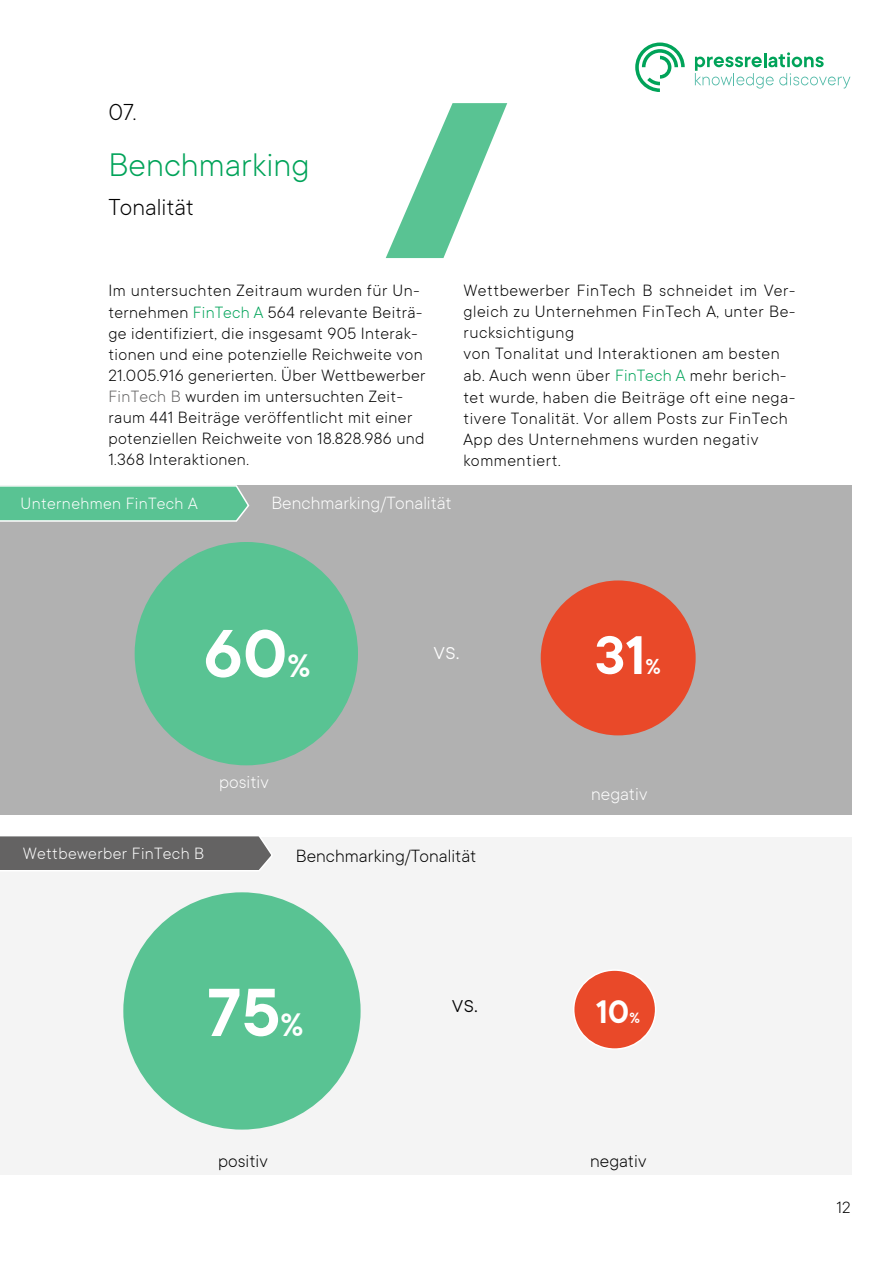
<style>
.page{position:relative;width:893px;height:1263px;background:#fff}
.page>*{position:absolute;margin:0;border:0;box-sizing:border-box;transform-origin:0 0}
.t1{font:600 75px "TT Commons";color:#fff}
.t2{font:600 60px "TT Commons";color:#fff}
.t3{font:300 36px "TT Commons";color:#00a359}
.t4{font:600 36px "TT Commons";color:#fff}
.t5{font:300 27px "TT Commons";color:#fff}
.t6{font:300 27px "TT Commons";color:#020203}
.t7{font:300 25.5px "TT Commons";color:#000}
.t8{font:600 24px "TT Commons";color:#fff}
.t9{font:300 19.5px "TT Commons";color:#fff}
.t10{font:300 19.5px "TT Commons";color:#000}
.t11{font:300 18px/21.1px "TT Commons";letter-spacing:.02em;color:#000}
.t12{font:300 18px "TT Commons";letter-spacing:.02em;color:#fff}
.s1{color:#00a359}
.s2{color:#646363}
.s3{font-size:36px}
.s4{font-size:16.5px}
</style>
<div class="page">
<svg style="left:695px;top:52px;width:155px;height:37px"></svg>
<svg style="left:635px;top:43px;width:50px;height:49px"></svg>
<div style="left:0;top:485px;width:851px;height:329px;background:#b1b1b1"></div>
<div style="left:135px;top:542px;width:223px;height:223px;background:#59c393;border-radius:50%"></div>
<div style="left:541px;top:580px;width:155px;height:155px;background:#e94929;border-radius:50%"></div>
<div style="left:0;top:838px;width:851px;height:337px;background:#f4f4f4"></div>
<div style="left:123px;top:892px;width:238px;height:237px;background:#59c393;border-radius:50%"></div>
<div style="left:574px;top:970px;width:82px;height:79px;background:#e94929;border-radius:50%"></div>
<div style="left:573px;top:969px;width:83px;height:81px;border:2px solid #fff;border-radius:50%"></div>
<svg style="left:0;top:485px;width:250px;height:37px;background:#6ac79d"></svg>
<svg style="left:0;top:836px;width:274px;height:35px;background:#6e6d6d"></svg>
<svg style="left:386px;top:103px;width:121px;height:155px"></svg>
<h3 class="t7" style="left:108px;top:98px;width:30px">07.</h3>
<h3 class="t3" style="left:108px;top:145px;width:203px">Benchmarking</h3>
<h3 class="t7" style="left:108px;top:193px;width:87px">Tonalität</h3>
<p class="t11" style="left:108px;top:280px;width:319px">Im untersuchten Zeitraum wurden für Un&shy;ternehmen <span class="s1">FinTech A</span> 564 relevante Beiträ&shy;ge identifiziert, die insgesamt 905 Interak&shy;tionen und eine potenzielle Reichweite von 21.005.916 generierten. Über Wettbewerber <span class="s2">FinTech B</span> wurden im untersuchten Zeit&shy;raum 441 Beiträge veröffentlicht mit einer potenziellen Reichweite von 18.828.986 und 1.368 Interaktionen.</p>
<p class="t11" style="left:463px;top:280px;width:333px">Wettbewerber FinTech B schneidet im Ver&shy;gleich zu Unternehmen FinTech A, unter Be&shy;rucksichtigung<br>von Tonalitat und Interaktionen am besten ab. Auch wenn über <span class="s1">FinTech A</span> mehr berich&shy;tet wurde, haben die Beiträge oft eine nega&shy;tivere Tonalität. Vor allem Posts zur FinTech App des Unternehmens wurden negativ kommentiert.</p>
<p class="t9" style="left:271px;top:493px;width:182px">Benchmarking/Tonalität</p>
<p class="t12" style="left:21px;top:494px;width:178px">Unternehmen FinTech A</p>
<h1 class="t1" style="left:204px;top:613px;width:109px">60<span class="s3">%</span></h1>
<h2 class="t2" style="left:595px;top:622px;width:52px">31</h2>
<h3 class="t5" style="left:434px;top:636px;width:28px">vs.</h3>
<h3 class="t8" style="left:645px;top:653px;width:17px">%</h3>
<p class="t9" style="left:219px;top:771px;width:51px">positiv</p>
<p class="t12" style="left:23px;top:844px;width:183px">Wettbewerber FinTech B</p>
<p class="t10" style="left:296px;top:845px;width:182px">Benchmarking/Tonalität</p>
<p class="t9" style="left:591px;top:784px;width:58px">negativ</p>
<h1 class="t1" style="left:207px;top:971px;width:98px">75<span class="s3">%</span></h1>
<h3 class="t4" style="left:596px;top:991px;width:46px">10<span class="s4">%</span></h3>
<h3 class="t6" style="left:452px;top:989px;width:28px">vs.</h3>
<p class="t10" style="left:218px;top:1150px;width:51px">positiv</p>
<p class="t10" style="left:590px;top:1150px;width:58px">negativ</p>
<p class="t11" style="left:837px;top:1197px;width:15px">12</p>
</div>
